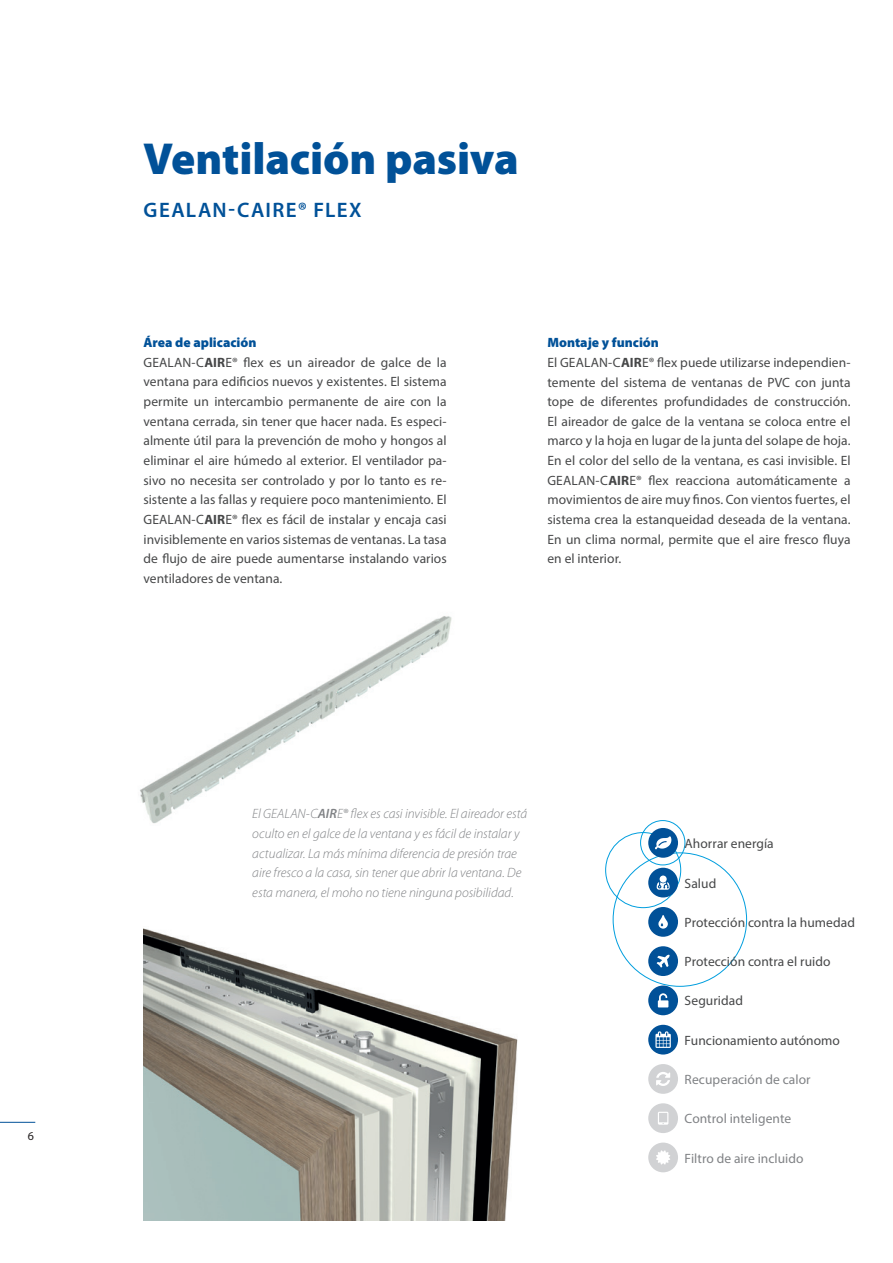
<style>
.page{position:relative;width:893px;height:1263px;background:#fff}
.page>*{position:absolute;margin:0;border:0;box-sizing:border-box;transform-origin:0 0}
.t1{font:900 45px "Myriad Pro";letter-spacing:-.005em;color:#015198}
.t2{font:600 21px "Myriad Pro";letter-spacing:.07em;color:#015198}
.t3{font:13.5px/19.6px "Myriad Pro";letter-spacing:.005em;color:#464748}
.t4{font:italic 300 13.5px/19.6px "Myriad Pro";color:#808285}
.t5{font:13.5px "Myriad Pro";color:#808285}
.t6{font:12px "Myriad Pro";color:#231f20}
.s1{font-weight:900;color:#015198}
.s2{font-weight:700}
.s3{font-weight:600}
</style>
<div class="page">
<img style="left:143px;top:928px;width:375px;height:293px">
<img style="left:140px;top:616px;width:312px;height:208px">
<div style="left:605px;top:832px;width:76px;height:76px;border:1px solid #009ede;border-radius:50%"></div>
<div style="left:640px;top:820px;width:45px;height:45px;border:1px solid #009ede;border-radius:50%"></div>
<div style="left:648px;top:868px;width:30px;height:29px;background:#015198;border-radius:50%"></div>
<svg style="left:657px;top:875px;width:13px;height:15px"></svg>
<div style="left:648px;top:1064px;width:30px;height:30px;background:#d1d2d4;border-radius:50%"></div>
<svg style="left:656px;top:1072px;width:14px;height:14px"></svg>
<div style="left:648px;top:946px;width:30px;height:30px;background:#015198;border-radius:50%"></div>
<svg style="left:657px;top:954px;width:13px;height:13px"></svg>
<div style="left:648px;top:1142px;width:30px;height:30px;background:#d1d2d4;border-radius:50%"></div>
<svg style="left:656px;top:1150px;width:14px;height:14px"></svg>
<div style="left:648px;top:828px;width:30px;height:30px;background:#015198;border-radius:50%"></div>
<svg style="left:655px;top:836px;width:16px;height:13px"></svg>
<div style="left:648px;top:1025px;width:30px;height:29px;background:#015198;border-radius:50%"></div>
<svg style="left:655px;top:1031px;width:16px;height:17px"></svg>
<div style="left:648px;top:907px;width:30px;height:30px;background:#015198;border-radius:50%"></div>
<svg style="left:658px;top:915px;width:10px;height:14px"></svg>
<div style="left:648px;top:1103px;width:30px;height:30px;background:#d1d2d4;border-radius:50%"></div>
<svg style="left:658px;top:1112px;width:10px;height:13px"></svg>
<div style="left:648px;top:985px;width:30px;height:30px;background:#015198;border-radius:50%"></div>
<svg style="left:658px;top:993px;width:10px;height:14px"></svg>
<hr style="left:0;top:1122px;width:35px;height:1px;background:#015198">
<p class="t6" style="left:28px;top:1128px;width:8px">6</p>
<h1 class="t1" style="left:143px;top:129px;width:377px">Ventilación pasiva</h1>
<h2 class="t2" style="left:144px;top:196px;width:220px">GEALAN-CAIRE® FLEX</h2>
<p class="t3" style="left:144px;top:333px;width:305px"><span class="s1">Área de aplicación<br></span>GEALAN-C<span class="s2">AIR</span>E® flex es un aireador de galce de la ventana para edificios nuevos y existentes. El sistema permite un intercambio permanente de aire con la ventana cerrada, sin tener que hacer nada. Es especi&shy;almente útil para la prevención de moho y hongos al eliminar el aire húmedo al exterior. El ventilador pa&shy;sivo no necesita ser controlado y por lo tanto es re&shy;sistente a las fallas y requiere poco mantenimiento. El GEALAN-C<span class="s2">AIR</span>E® flex es fácil de instalar y encaja casi invisiblemente en varios sistemas de ventanas. La tasa de flujo de aire puede aumentarse instalando varios ventiladores de ventana.</p>
<p class="t3" style="left:547px;top:333px;width:305px"><span class="s1">Montaje y función<br></span>El GEALAN-C<span class="s2">AIR</span>E® flex puede utilizarse independien&shy;temente del sistema de ventanas de PVC con junta tope de diferentes profundidades de construcción.<br>El aireador de galce de la ventana se coloca entre el marco y la hoja en lugar de la junta del solape de hoja.<br>En el color del sello de la ventana, es casi invisible. El GEALAN-C<span class="s2">AIR</span>E® flex reacciona automáticamente a movimientos de aire muy finos. Con vientos fuertes, el sistema crea la estanqueidad deseada de la ventana.<br>En un clima normal, permite que el aire fresco fluya en el interior.</p>
<p class="t4" style="left:252px;top:804px;width:276px">El GEALAN-C<span class="s3">AIR</span>E® flex es casi invisible. El aireador está oculto en el galce de la ventana y es fácil de instalar y actualizar. La más mínima diferencia de presión trae aire fresco a la casa, sin tener que abrir la ventana. De esta manera, el moho no tiene ninguna posibilidad.</p>
<p class="t3" style="left:685px;top:833px;width:91px">Ahorrar energía</p>
<p class="t3" style="left:685px;top:873px;width:33px">Salud</p>
<p class="t3" style="left:685px;top:912px;width:172px">Protección contra la humedad</p>
<p class="t3" style="left:685px;top:952px;width:147px">Protección contra el ruido</p>
<p class="t3" style="left:685px;top:991px;width:60px">Seguridad</p>
<p class="t3" style="left:685px;top:1030px;width:157px">Funcionamiento autónomo</p>
<p class="t5" style="left:685px;top:1071px;width:127px">Recuperación de calor</p>
<p class="t5" style="left:685px;top:1110px;width:108px">Control inteligente</p>
<p class="t5" style="left:685px;top:1150px;width:120px">Filtro de aire incluido</p>
</div>
